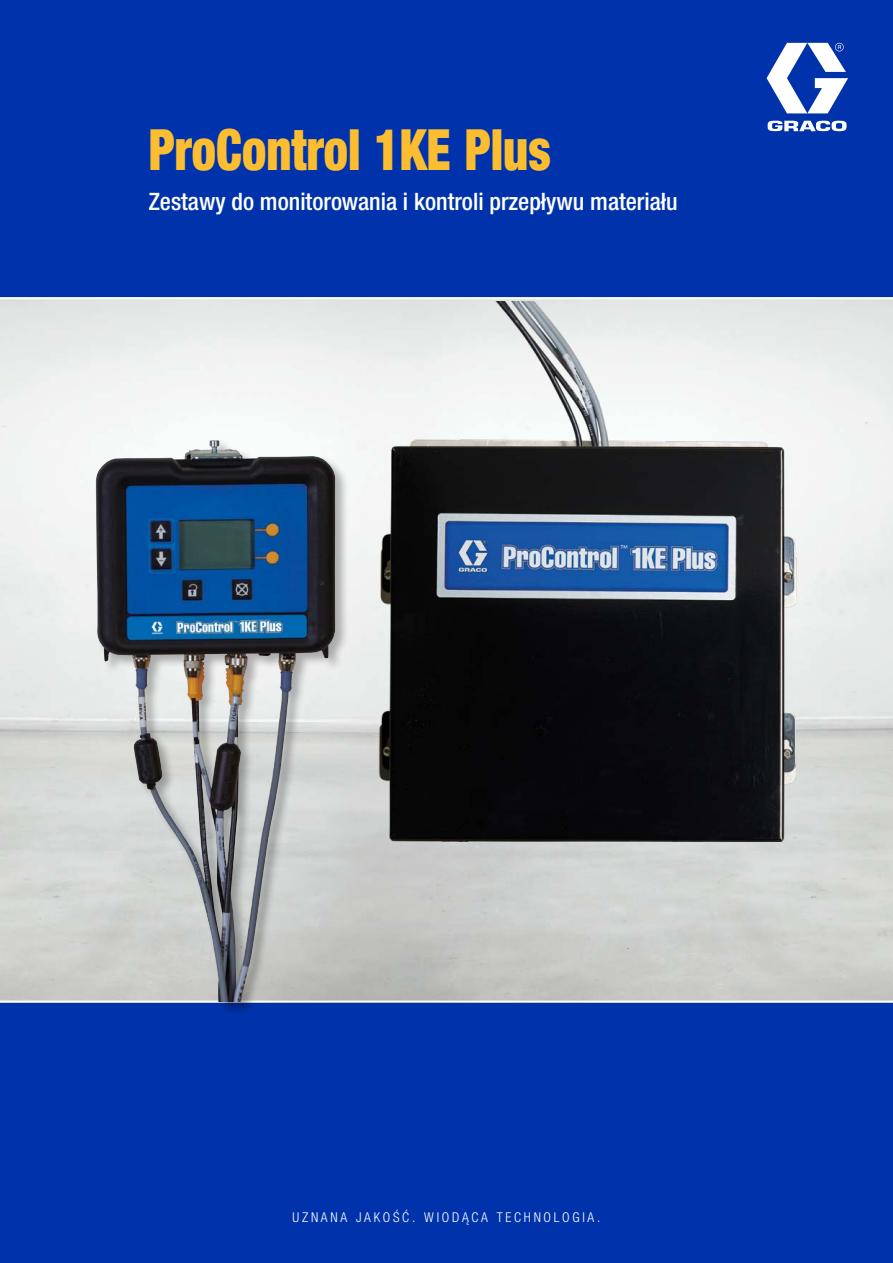
<style>
.page{position:relative;width:893px;height:1263px;background:#0033ab}
.page>*{position:absolute;margin:0;border:0;box-sizing:border-box;transform-origin:0 0}
.t1{font:900 condensed 57px "Helvetica Neue LTCE";color:#fcbd30;scale:.85 1}
.t2{font:500 condensed 24px "Helvetica Neue LTCE";color:#fff}
.t3{font:300 condensed 13.5px "Helvetica Neue LT Pro";letter-spacing:.2em;color:#fff}
</style>
<div class="page">
<img style="left:0;top:299px;width:893px;height:701px">
<svg style="left:767px;top:43px;width:81px;height:70px"></svg>
<svg style="left:768px;top:120px;width:79px;height:11px"></svg>
<hr style="left:0;top:1000px;width:893px;height:2px;background:#fff">
<hr style="left:0;top:298px;width:893px;height:1px;background:#fff">
<div style="left:95px;top:439px;width:255px;height:578px;background:#000;opacity:.29"></div>
<img style="left:96px;top:440px;width:239px;height:562px">
<img style="left:292px;top:301px;width:601px;height:540px">
<h1 class="t1" style="left:149px;top:115px;width:474px">ProControl 1KE Plus</h1>
<p class="t2" style="left:149px;top:187px;width:530px">Zestawy do monitorowania i kontroli przepływu materiału</p>
<p class="t3" style="left:293px;top:1209px;width:309px">UZNANA JAKOŚĆ. WIODĄCA TECHNOLOGIA.</p>
</div>
